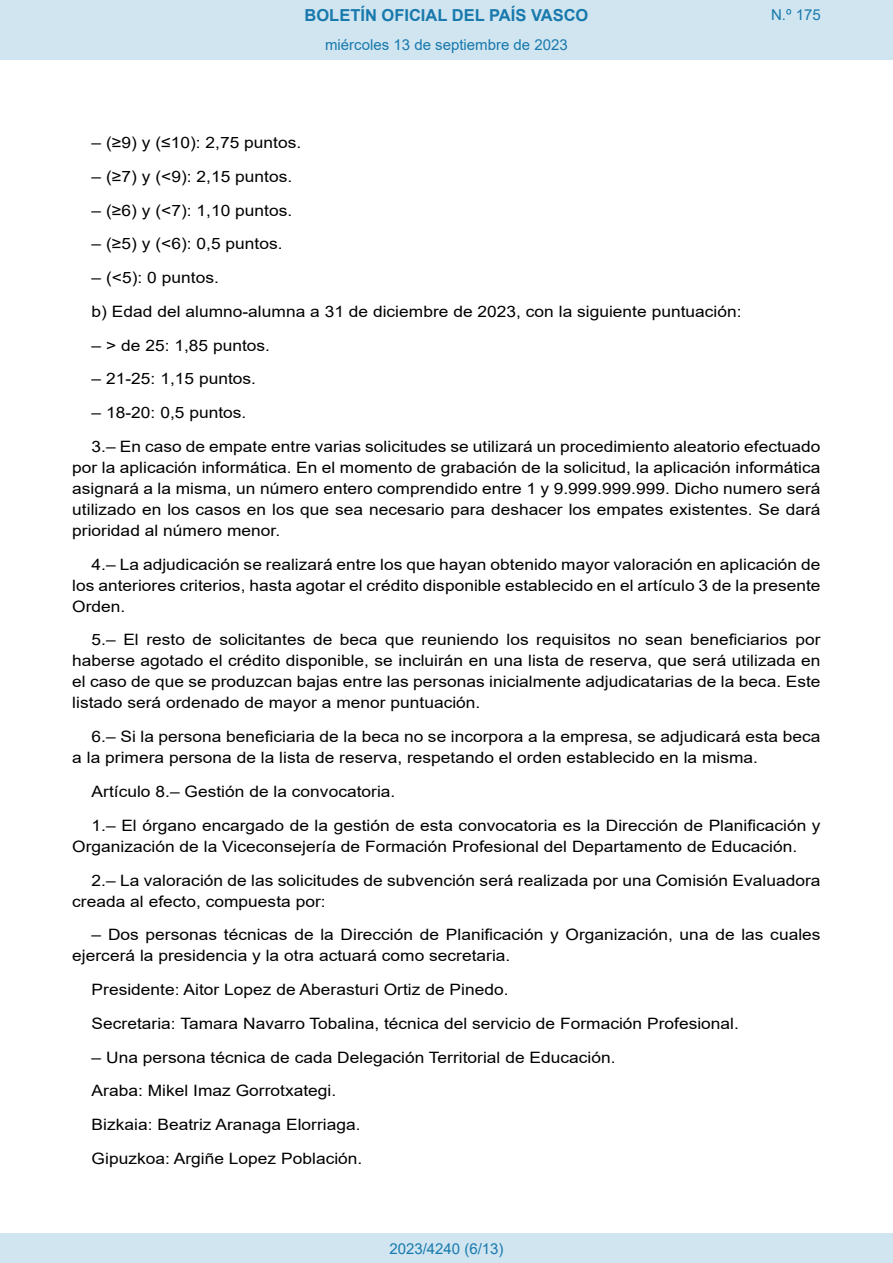
<style>
.page{position:relative;width:893px;height:1263px;background:#fff}
.page>*{position:absolute;margin:0;border:0;box-sizing:border-box;transform-origin:0 0}
.t1{font:700 16.5px "Arial";color:#1879ad}
.BOPVDetalle{font:15.6px/21px "Arial";color:#000;scale:1.11 1}
.Paginacion_Centro{font:15px "Arial";color:#1879ad}
</style>
<div class="page">
<div style="left:0;top:0;width:893px;height:60px;background:#d0e5f0"></div>
<div style="left:0;top:1233px;width:893px;height:30px;background:#d0e5f0"></div>
<p class="t1" style="left:305px;top:3px;width:285px">BOLETÍN OFICIAL DEL PAÍS VASCO</p>
<p class="Paginacion_Centro" style="left:325px;top:35px;width:244px">miércoles 13 de septiembre de 2023</p>
<p class="Paginacion_Centro" style="left:771px;top:5px;width:51px">N.º 175</p>
<p class="BOPVDetalle" style="left:92px;top:132px;width:190px">– (≥9) y (≤10): 2,75 puntos.</p>
<p class="BOPVDetalle" style="left:92px;top:166px;width:182px">– (≥7) y (&lt;9): 2,15 puntos.</p>
<p class="BOPVDetalle" style="left:92px;top:200px;width:182px">– (≥6) y (&lt;7): 1,10 puntos.</p>
<p class="BOPVDetalle" style="left:92px;top:233px;width:174px">– (≥5) y (&lt;6): 0,5 puntos.</p>
<p class="BOPVDetalle" style="left:92px;top:267px;width:116px">– (&lt;5): 0 puntos.</p>
<p class="BOPVDetalle" style="left:92px;top:301px;width:587px">b) Edad del alumno-alumna a 31 de diciembre de 2023, con la siguiente puntuación:</p>
<p class="BOPVDetalle" style="left:92px;top:335px;width:162px">– &gt; de 25: 1,85 puntos.</p>
<p class="BOPVDetalle" style="left:92px;top:368px;width:150px">– 21-25: 1,15 puntos.</p>
<p class="BOPVDetalle" style="left:92px;top:402px;width:141px">– 18-20: 0,5 puntos.</p>
<p class="BOPVDetalle" style="left:72px;top:436px;width:676px;text-align:justify;text-indent:19px">3.– En caso de empate entre varias solicitudes se utilizará un procedimiento aleatorio efectuado por la aplicación informática. En el momento de grabación de la solicitud, la aplicación informática asignará a la misma, un número entero comprendido entre 1 y 9.999.999.999. Dicho numero será utilizado en los casos en los que sea necesario para deshacer los empates existentes. Se dará prioridad al número menor.</p>
<p class="BOPVDetalle" style="left:72px;top:554px;width:676px;text-align:justify;text-indent:19px">4.– La adjudicación se realizará entre los que hayan obtenido mayor valoración en aplicación de los anteriores criterios, hasta agotar el crédito disponible establecido en el artículo 3 de la presente Orden.</p>
<p class="BOPVDetalle" style="left:72px;top:629px;width:676px;text-align:justify;text-indent:19px">5.– El resto de solicitantes de beca que reuniendo los requisitos no sean beneficiarios por haberse agotado el crédito disponible, se incluirán en una lista de reserva, que será utilizada en el caso de que se produzcan bajas entre las personas inicialmente adjudicatarias de la beca. Este listado será ordenado de mayor a menor puntuación.</p>
<p class="BOPVDetalle" style="left:72px;top:726px;width:676px;text-indent:19px">6.– Si la persona beneficiaria de la beca no se incorpora a la empresa, se adjudicará esta beca a la primera persona de la lista de reserva, respetando el orden establecido en la misma.</p>
<p class="BOPVDetalle" style="left:92px;top:781px;width:275px">Artículo 8.– Gestión de la convocatoria.</p>
<p class="BOPVDetalle" style="left:72px;top:815px;width:676px;text-indent:19px">1.– El órgano encargado de la gestión de esta convocatoria es la Dirección de Planificación y<br>Organización de la Viceconsejería de Formación Profesional del Departamento de Educación.</p>
<p class="BOPVDetalle" style="left:72px;top:869px;width:676px;text-indent:19px">2.– La valoración de las solicitudes de subvención será realizada por una Comisión Evaluadora creada al efecto, compuesta por:</p>
<p class="BOPVDetalle" style="left:72px;top:924px;width:676px;text-indent:19px">– Dos personas técnicas de la Dirección de Planificación y Organización, una de las cuales ejercerá la presidencia y la otra actuará como secretaria.</p>
<p class="BOPVDetalle" style="left:92px;top:979px;width:377px">Presidente: Aitor Lopez de Aberasturi Ortiz de Pinedo.</p>
<p class="BOPVDetalle" style="left:92px;top:1013px;width:585px">Secretaria: Tamara Navarro Tobalina, técnica del servicio de Formación Profesional.</p>
<p class="BOPVDetalle" style="left:92px;top:1046px;width:473px">– Una persona técnica de cada Delegación Territorial de Educación.</p>
<p class="BOPVDetalle" style="left:92px;top:1080px;width:222px">Araba: Mikel Imaz Gorrotxategi.</p>
<p class="BOPVDetalle" style="left:92px;top:1114px;width:244px">Bizkaia: Beatriz Aranaga Elorriaga.</p>
<p class="BOPVDetalle" style="left:92px;top:1148px;width:245px">Gipuzkoa: Argiñe Lopez Población.</p>
<p class="Paginacion_Centro" style="left:389px;top:1238px;width:116px">2023/4240 (6/13)</p>
</div>
